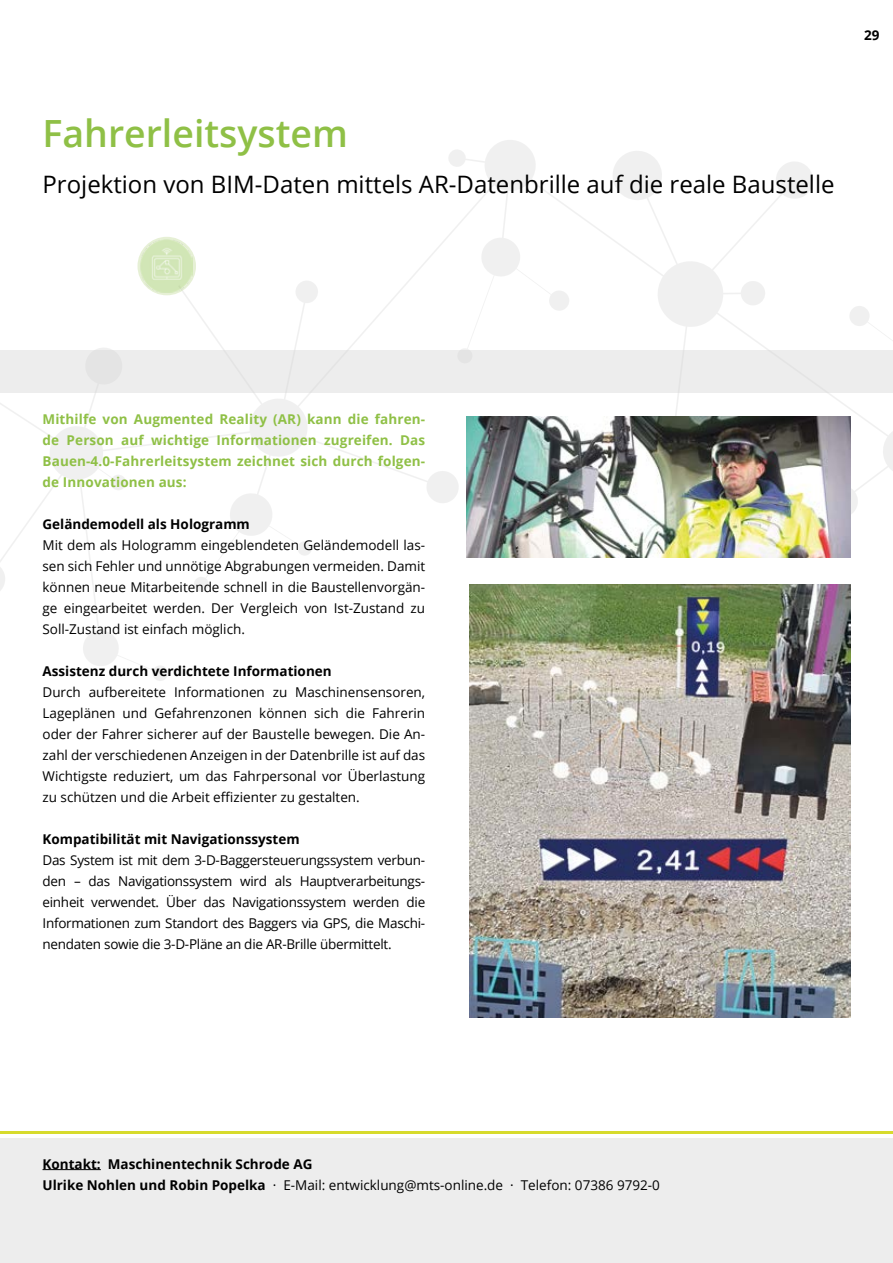
<style>
.page{position:relative;width:893px;height:1263px;background:#fff}
.page>*{position:absolute;margin:0;border:0;box-sizing:border-box;transform-origin:0 0}
.t1{font:600 37.5px "Open Sans";color:#8fc046}
.t2{font:24px "Open Sans";color:#000}
.t3{font:13.5px/21px "Open Sans";color:#000;text-align:justify}
.t4{font:700 13.5px/21px "Open Sans";color:#000}
.t5{font:700 13.5px/21px "Open Sans";letter-spacing:.01em;color:#8fc046;text-align:justify}
.s1{font-weight:400}
</style>
<div class="page">
<svg style="left:0;top:140px;width:893px;height:558px"></svg>
<svg style="left:137px;top:237px;width:59px;height:58px"></svg>
<img style="left:141px;top:240px;width:52px;height:52px">
<div style="left:0;top:1138px;width:893px;height:125px;background:#ededed"></div>
<hr style="left:0;top:1131px;width:893px;height:2px;background:#d7db2d">
<hr style="left:43px;top:1169px;width:58px;height:1px;background:#000">
<img style="left:469px;top:584px;width:381px;height:433px">
<img style="left:466px;top:417px;width:384px;height:140px">
<p class="t4" style="left:864px;top:24px;width:17px">29</p>
<h1 class="t1" style="left:43px;top:108px;width:307px">Fahrerleitsystem</h1>
<h2 class="t2" style="left:43px;top:168px;width:793px">Projektion von BIM-Daten mittels AR-Datenbrille auf die reale Baustelle</h2>
<p class="t5" style="left:43px;top:408px;width:384px">Mithilfe von Augmented Reality (AR) kann die fahren&shy;de Person auf wichtige Informationen zugreifen. Das Bauen-4.0-Fahrerleitsystem zeichnet sich durch folgen&shy;de Innovationen aus:</p>
<p class="t4" style="left:43px;top:513px;width:209px">Geländemodell als Hologramm</p>
<p class="t3" style="left:43px;top:534px;width:384px">Mit dem als Hologramm eingeblendeten Geländemodell las&shy;sen sich Fehler und unnötige Abgrabungen vermeiden. Damit können neue Mitarbeitende schnell in die Baustellenvorgän&shy;ge eingearbeitet werden. Der Vergleich von Ist-Zustand zu Soll-Zustand ist einfach möglich.</p>
<p class="t4" style="left:43px;top:660px;width:291px">Assistenz durch verdichtete Informationen</p>
<p class="t3" style="left:43px;top:681px;width:384px">Durch aufbereitete Informationen zu Maschinensensoren, Lageplänen und Gefahrenzonen können sich die Fahrerin oder der Fahrer sicherer auf der Baustelle bewegen. Die An&shy;zahl der verschiedenen Anzeigen in der Datenbrille ist auf das Wichtigste reduziert, um das Fahrpersonal vor Überlastung zu schützen und die Arbeit effizienter zu gestalten.</p>
<p class="t4" style="left:43px;top:828px;width:259px">Kompatibilität mit Navigationssystem</p>
<p class="t3" style="left:43px;top:849px;width:384px">Das System ist mit dem 3-D-Baggersteuerungssystem verbun&shy;den – das Navigationssystem wird als Hauptverarbeitungs&shy;einheit verwendet. Über das Navigationssystem werden die Informationen zum Standort des Baggers via GPS, die Maschi&shy;nendaten sowie die 3-D-Pläne an die AR-Brille übermittelt.</p>
<p class="t4" style="left:43px;top:1153px;width:619px">Kontakt: Maschinentechnik Schrode AG<br>Ulrike Nohlen und Robin Popelka <span class="s1">· E-Mail: entwicklung@mts-online.de · Telefon: 07386 9792-0</span></p>
</div>
